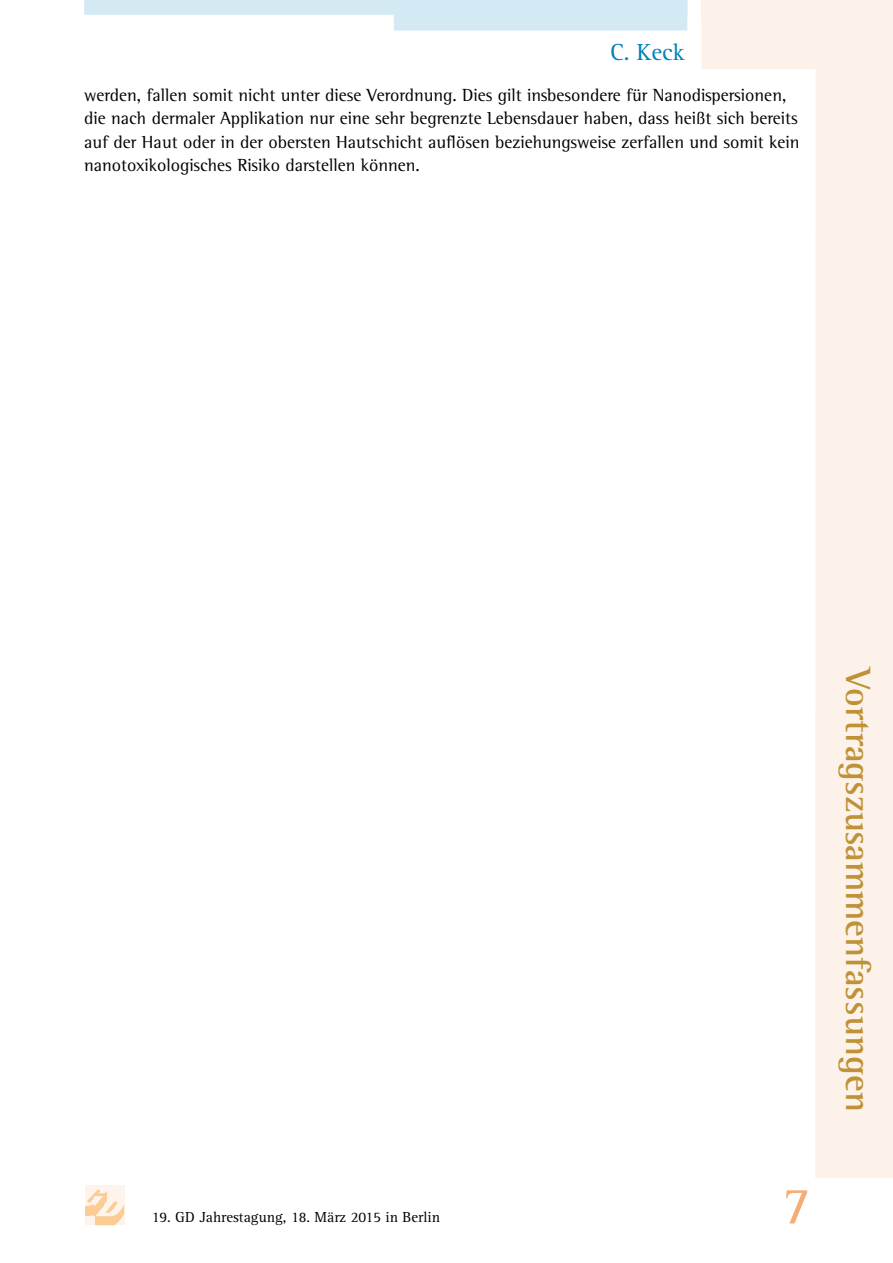
<style>
.page{position:relative;width:893px;height:1263px;background:#fff}
.page>*{position:absolute;margin:0;border:0;box-sizing:border-box;transform-origin:0 0}
.t1{font:54px "Agfa Rotis Serif";color:#f5ac75}
.t2{font:700 36px "Agfa Rotis Semi Serif";color:#bf9237}
.t3{font:24px "Agfa Rotis Serif";color:#0082b8}
.t4{font:18px/23.4px "Agfa Rotis Semi Serif";color:#000}
.t5{font:15px "Agfa Rotis Serif";color:#000}
</style>
<div class="page">
<svg style="left:701px;top:21px;width:192px;height:1157px"></svg>
<div style="left:85px;top:1186px;width:39px;height:39px;background:#fef4eb"></div>
<svg style="left:85px;top:1189px;width:39px;height:36px"></svg>
<svg style="left:84px;top:0;width:603px;height:31px"></svg>
<div style="left:701px;top:0;width:192px;height:21px;background:#fcf2ea"></div>
<h3 class="t3" style="left:610px;top:38px;width:76px">C. Keck</h3>
<p class="t4" style="left:84px;top:83px;width:717px">werden, fallen somit nicht unter diese Verordnung. Dies gilt insbesondere für Nanodispersionen, die nach dermaler Applikation nur eine sehr begrenzte Lebensdauer haben, dass heißt sich bereits auf der Haut oder in der obersten Hautschicht auflösen beziehungsweise zerfallen und somit kein nanotoxikologisches Risiko darstellen können.</p>
<p class="t5" style="left:152px;top:1208px;width:290px">19. GD Jahrestagung, 18. März 2015 in Berlin</p>
<h2 class="t2" style="left:880px;top:668px;width:445px;rotate:90deg">Vortragszusammenfassungen</h2>
<h1 class="t1" style="left:783px;top:1175px;width:30px">7</h1>
</div>
